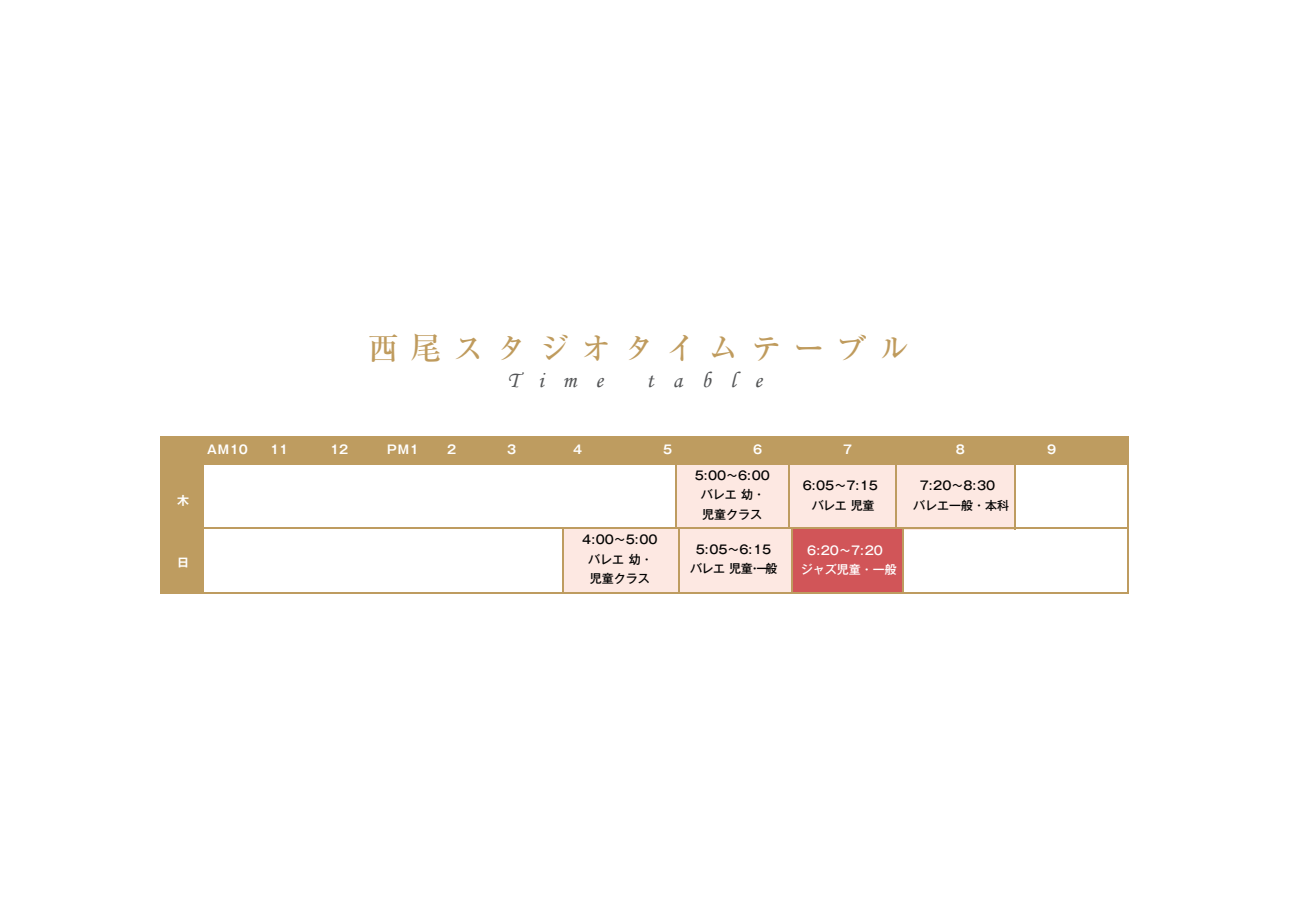
<style>
.page{position:relative;width:1289px;height:919px;background:#fff}
.page>*{position:absolute;margin:0;border:0;box-sizing:border-box;transform-origin:0 0}
.t1{font:500 31.5px "Ryumin Pr 5";letter-spacing:.35em;color:#bf9b5d}
.t2{font:22.5px "Monotype Corsiva";letter-spacing:.85em;color:#545557}
.t3{font:500 12px/19.5px "Gothic MB101 Pro";color:#030303;text-align:center}
.t4{font:700 12px "Gothic MB101 Pr 5 De";letter-spacing:.055em;color:#fff}
.t5{font:500 12px/19.5px "Gothic MB101 Pro";letter-spacing:-.025em;color:#030303;text-align:center}
.t6{font:500 12px/19.5px "Gothic MB101 Pro";color:#fff}
</style>
<div class="page">
<div style="left:161px;top:436px;width:967px;height:28px;background:#be9c60"></div>
<div style="left:161px;top:463px;width:43px;height:66px;background:#be9c60"></div>
<div style="left:675px;top:463px;width:226px;height:66px;background:#fde8e2"></div>
<div style="left:900px;top:463px;width:115px;height:66px;background:#fde8e2"></div>
<div style="left:161px;top:527px;width:43px;height:66px;background:#be9c60"></div>
<hr style="left:162px;top:463px;width:966px;height:1px;background:#be9c60">
<hr style="left:787px;top:464px;width:2px;height:63px;background:#be9c60">
<hr style="left:1014px;top:464px;width:1px;height:65px;background:#be9c60">
<hr style="left:162px;top:527px;width:966px;height:2px;background:#be9c60">
<hr style="left:675px;top:464px;width:1px;height:65px;background:#be9c60">
<hr style="left:162px;top:592px;width:966px;height:1px;background:#be9c60">
<hr style="left:1126px;top:437px;width:2px;height:156px;background:#be9c60">
<hr style="left:894px;top:464px;width:2px;height:63px;background:#be9c60">
<div style="left:562px;top:529px;width:229px;height:63px;background:#fde8e2"></div>
<div style="left:793px;top:529px;width:110px;height:63px;background:#d15558"></div>
<hr style="left:678px;top:529px;width:1px;height:63px;background:#be9c60">
<hr style="left:901px;top:529px;width:2px;height:64px;background:#be9c60">
<hr style="left:562px;top:529px;width:2px;height:64px;background:#be9c60">
<hr style="left:791px;top:529px;width:2px;height:63px;background:#be9c60">
<h1 class="t1" style="left:368px;top:324px;width:543px">西尾スタジオタイムテーブル</h1>
<h2 class="t2" style="left:507px;top:366px;width:97px">Time</h2>
<h2 class="t2" style="left:646px;top:366px;width:117px">table</h2>
<p class="t4" style="left:177px;top:490px;width:13px">木</p>
<p class="t4" style="left:177px;top:552px;width:13px">日</p>
<p class="t4" style="left:207px;top:439px;width:42px">AM10</p>
<p class="t4" style="left:387px;top:439px;width:33px">PM1</p>
<p class="t4" style="left:447px;top:439px;width:11px">2</p>
<p class="t4" style="left:507px;top:439px;width:11px">3</p>
<p class="t4" style="left:573px;top:439px;width:11px">4</p>
<p class="t4" style="left:663px;top:439px;width:11px">5</p>
<p class="t4" style="left:753px;top:439px;width:11px">6</p>
<p class="t4" style="left:843px;top:439px;width:11px">7</p>
<p class="t4" style="left:955px;top:439px;width:11px">8</p>
<p class="t4" style="left:1047px;top:439px;width:11px">9</p>
<p class="t4" style="left:270px;top:439px;width:20px">11</p>
<p class="t4" style="left:330px;top:439px;width:20px">12</p>
<p class="t3" style="left:694px;top:464px;width:77px">5:00～6:00バレエ幼・児童クラス</p>
<p class="t3" style="left:913px;top:474px;width:97px;text-align:left;text-indent:7px">7:20～8:30バレエ一般・本科</p>
<p class="t3" style="left:802px;top:474px;width:77px">6:05～7:15バレエ児童</p>
<p class="t3" style="left:582px;top:528px;width:77px">4:00～5:00バレエ幼・児童クラス</p>
<p class="t6" style="left:800px;top:539px;width:97px;text-indent:7px">6:20～7:20ジャズ児童・一般</p>
<p class="t5" style="left:690px;top:538px;width:89px">5:05～6:15バレエ児童・一般</p>
</div>
